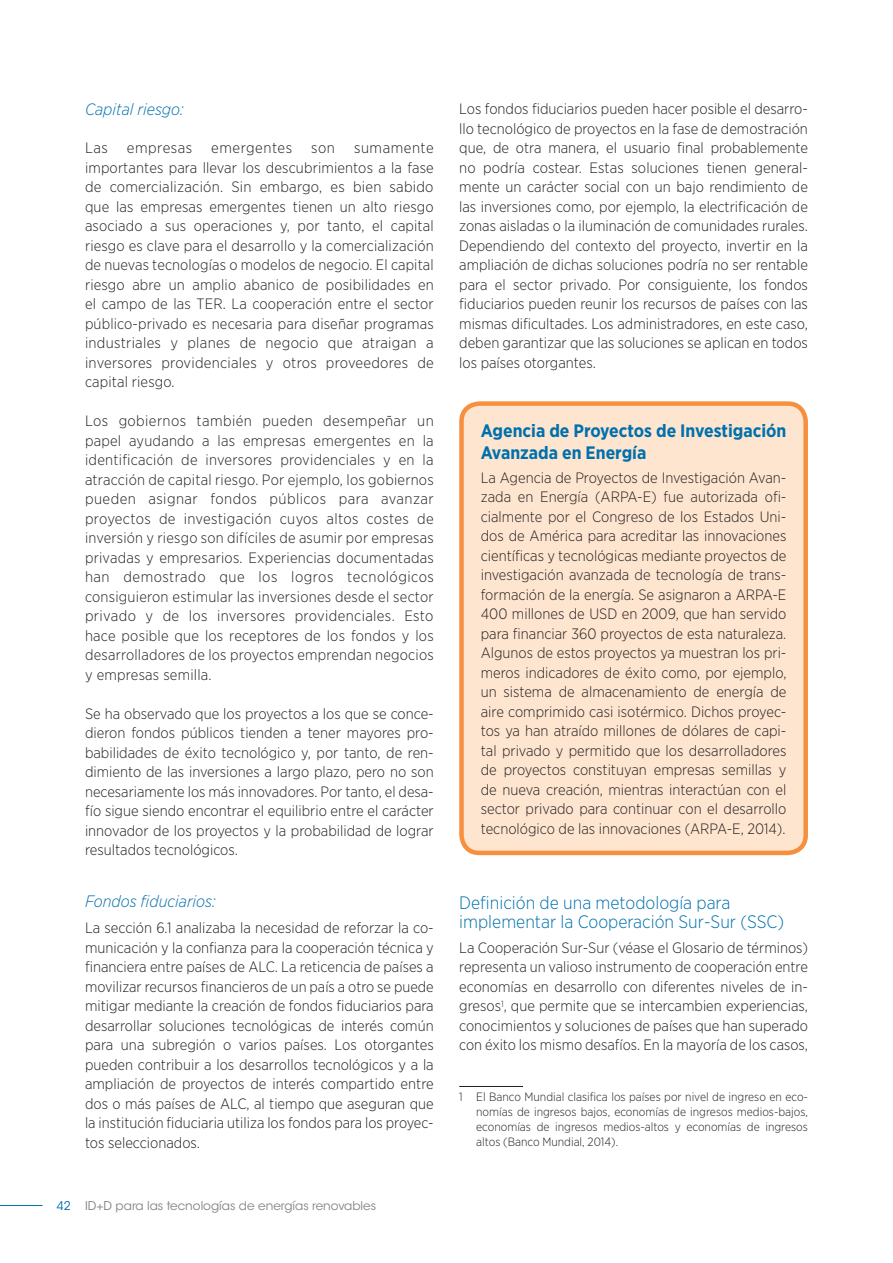
<style>
.page{position:relative;width:893px;height:1263px;background:#fff}
.page>*{position:absolute;margin:0;border:0;box-sizing:border-box;transform-origin:0 0}
.Zü-1-1-1_ohne_Inhalt{font:300 18px/19.5px "Gotham Narrow";color:#0070ad}
.Box-ZÜ-1-1{font:700 18px/21.6px "Gotham Narrow";color:#0070ad}
.ZU_1-1-1-1{font:italic 300 16.5px "Gotham Narrow";color:#0070ad}
.Bodytext{font:300 15px/19.5px "Gotham Narrow";color:#231f20;text-align:justify}
.Box-Bodytext{font:300 15px/19.5px "Gotham Narrow";color:#231f20}
.Bodytext-2{font:300 15px "Gotham Narrow";letter-spacing:.035em;color:#231f20}
.Fussnote{font:300 12px/15px "Gotham Narrow";color:#231f20;text-align:justify}
.t1{font:12px "ITC Avant Garde Std";color:#808285}
.s1{color:#0070ad}
</style>
<div class="page">
<hr style="left:0;top:1205px;width:43px;height:1px;background:#0070ad">
<div style="left:461px;top:404px;width:345px;height:449px;background:#fee5cf;border-radius:18px"></div>
<div style="left:459px;top:401px;width:349px;height:454px;border:4px solid #f6903f;border-radius:18px"></div>
<hr style="left:459px;top:1086px;width:64px;height:1px;background:#231f20">
<p class="ZU_1-1-1-1" style="left:85px;top:99px;width:100px">Capital riesgo:</p>
<p class="Bodytext" style="left:85px;top:138px;width:24px">Las</p>
<p class="Bodytext-2" style="left:127px;top:139px;width:67px">empresas</p>
<p class="Bodytext-2" style="left:211px;top:139px;width:82px">emergentes</p>
<p class="Bodytext" style="left:311px;top:138px;width:25px">son</p>
<p class="Bodytext" style="left:85px;top:138px;width:350px;text-indent:269px">sumamente importantes para llevar los descubrimientos a la fase de comercialización. Sin embargo, es bien sabido que las empresas emergentes tienen un alto riesgo asociado a sus operaciones y, por tanto, el capital riesgo es clave para el desarrollo y la comercialización de nuevas tecnologías o modelos de negocio. El capital riesgo abre un amplio abanico de posibilidades en el campo de las TER. La cooperación entre el sector público-privado es necesaria para diseñar programas industriales y planes de negocio que atraigan a inversores providenciales y otros proveedores de capital riesgo.</p>
<p class="Bodytext" style="left:85px;top:411px;width:350px">Los gobiernos también pueden desempeñar un papel ayudando a las empresas emergentes en la identificación de inversores providenciales y en la atracción de capital riesgo. Por ejemplo, los gobiernos pueden asignar fondos públicos para avanzar proyectos de investigación cuyos altos costes de inversión y riesgo son difíciles de asumir por empresas privadas y empresarios. Experiencias documentadas han demostrado que los logros tecnológicos consiguieron estimular las inversiones desde el sector privado y de los inversores providenciales. Esto hace posible que los receptores de los fondos y los desarrolladores de los proyectos emprendan negocios y empresas semilla.</p>
<p class="Bodytext" style="left:85px;top:703px;width:350px">Se ha observado que los proyectos a los que se conce&shy;dieron fondos públicos tienden a tener mayores pro&shy;babilidades de éxito tecnológico y, por tanto, de ren&shy;dimiento de las inversiones a largo plazo, pero no son necesariamente los más innovadores. Por tanto, el desa&shy;fío sigue siendo encontrar el equilibrio entre el carácter innovador de los proyectos y la probabilidad de lograr resultados tecnológicos.</p>
<p class="ZU_1-1-1-1" style="left:85px;top:891px;width:132px">Fondos fiduciarios:</p>
<p class="Bodytext" style="left:85px;top:918px;width:350px">La sección 6.1 analizaba la necesidad de reforzar la co&shy;municación y la confianza para la cooperación técnica y financiera entre países de ALC. La reticencia de países a movilizar recursos financieros de un país a otro se puede mitigar mediante la creación de fondos fiduciarios para desarrollar soluciones tecnológicas de interés común para una subregión o varios países. Los otorgantes pueden contribuir a los desarrollos tecnológicos y a la ampliación de proyectos de interés compartido entre dos o más países de ALC, al tiempo que aseguran que la institución fiduciaria utiliza los fondos para los proyec&shy;tos seleccionados.</p>
<p class="t1" style="left:57px;top:1198px;width:321px"><span class="s1">42</span> ID+D para las tecnologías de energías renovables</p>
<p class="Bodytext" style="left:459px;top:99px;width:350px;text-align:left">Los fondos fiduciarios pueden hacer posible el desarro&shy;llo tecnológico de proyectos en la fase de demostración que, de otra manera, el usuario final probablemente no podría costear. Estas soluciones tienen general&shy;mente un carácter social con un bajo rendimiento de las inversiones como, por ejemplo, la electrificación de zonas aisladas o la iluminación de comunidades rurales.<br>Dependiendo del contexto del proyecto, invertir en la ampliación de dichas soluciones podría no ser rentable para el sector privado. Por consiguiente, los fondos fiduciarios pueden reunir los recursos de países con las mismas dificultades. Los administradores, en este caso, deben garantizar que las soluciones se aplican en todos los países otorgantes.</p>
<p class="Box-ZÜ-1-1" style="left:481px;top:420px;width:307px">Agencia de Proyectos de Investigación<br>Avanzada en Energía</p>
<p class="Box-Bodytext" style="left:481px;top:467px;width:307px">La Agencia de Proyectos de Investigación Avan&shy;zada en Energía (ARPA-E) fue autorizada ofi&shy;cialmente por el Congreso de los Estados Uni&shy;dos de América para acreditar las innovaciones científicas y tecnológicas mediante proyectos de investigación avanzada de tecnología de trans&shy;formación de la energía. Se asignaron a ARPA-E 400 millones de USD en 2009, que han servido para financiar 360 proyectos de esta naturaleza.<br>Algunos de estos proyectos ya muestran los pri&shy;meros indicadores de éxito como, por ejemplo, un sistema de almacenamiento de energía de aire comprimido casi isotérmico. Dichos proyec&shy;tos ya han atraído millones de dólares de capi&shy;tal privado y permitido que los desarrolladores de proyectos constituyan empresas semillas y de nueva creación, mientras interactúan con el sector privado para continuar con el desarrollo tecnológico de las innovaciones (ARPA-E, 2014).</p>
<p class="Zü-1-1-1_ohne_Inhalt" style="left:459px;top:892px;width:326px">Definición de una metodología para implementar la Cooperación Sur-Sur (SSC)</p>
<p class="Bodytext" style="left:459px;top:937px;width:350px">La Cooperación Sur-Sur (véase el Glosario de términos) representa un valioso instrumento de cooperación entre economías en desarrollo con diferentes niveles de in&shy;gresos<sup>1</sup>, que permite que se intercambien experiencias, conocimientos y soluciones de países que han superado con éxito los mismo desafíos. En la mayoría de los casos,</p>
<p class="Fussnote" style="left:476px;top:1089px;width:333px;text-indent:-17px">1 El Banco Mundial clasifica los países por nivel de ingreso en eco&shy;nomías de ingresos bajos, economías de ingresos medios-bajos, economías de ingresos medios-altos y economías de ingresos altos (Banco Mundial, 2014).</p>
</div>
